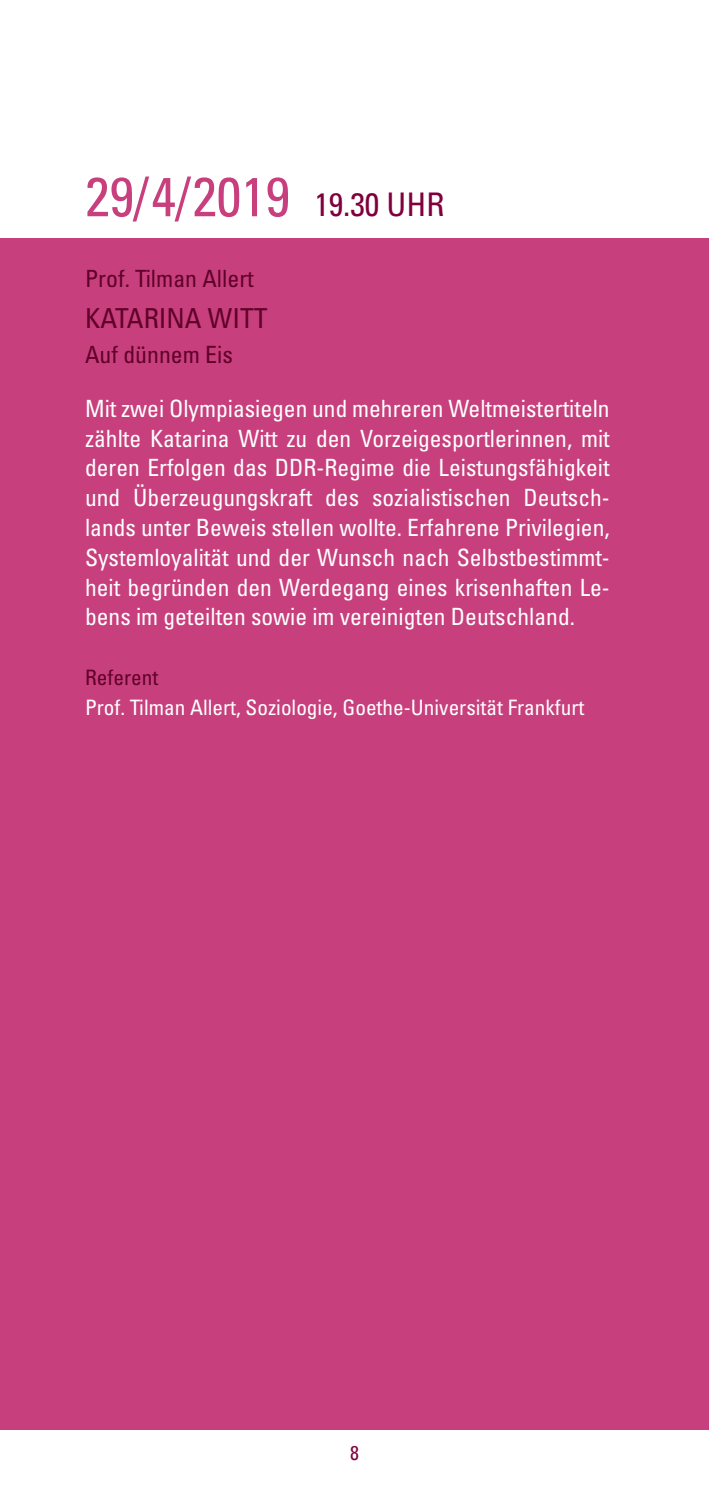
<style>
.page{position:relative;width:709px;height:1489px;background:#fff}
.page>*{position:absolute;margin:0;border:0;box-sizing:border-box;transform-origin:0 0}
.t1{font:condensed 55px "Univers";color:#c7407d}
.t2{font:condensed 27.5px "Univers";color:#600029}
.t3{font:condensed 23.75px/29.8px "Univers";color:#fff;text-align:justify}
.t4{font:condensed 23.75px "Univers";color:#600029}
.t5{font:condensed 21.25px "Univers";color:#fff}
.t6{font:condensed 21.25px "Univers";color:#600029}
.t7{font:condensed 20px "Univers";color:#7f003d}
.s1{font-size:32.5px;color:#7f003d}
</style>
<div class="page">
<div style="left:0;top:238px;width:709px;height:1191px;background:#c7407d"></div>
<h1 class="t1" style="left:85px;top:162px;width:357px">29/4/2019 <span class="s1">19.30 U HR</span></h1>
<p class="t4" style="left:85px;top:263px;width:170px">Prof. Tilman Allert</p>
<p class="t2" style="left:85px;top:300px;width:159px">KATARIN A WITT</p>
<p class="t4" style="left:85px;top:340px;width:149px">Auf dünnem Eis</p>
<p class="t3" style="left:85px;top:393px;width:526px">Mit zwei Olympiasiegen und mehreren Weltmeistertiteln zählte Katarina Witt zu den Vorzeigesportlerinnen, mit deren Erfolgen das DDR-Regime die Leistungsfähigkeit und Ü berzeugungskraft des sozialistischen Deutsch&shy;lands unter Beweis stellen wollte. Erfahrene Privilegien, Systemloyalität und der Wunsch nach Selbstbestimmt&shy;heit begründen den Werdegang eines krisenhaften Le&shy;bens im geteilten sowie im vereinigten Deutschland.</p>
<p class="t6" style="left:85px;top:664px;width:75px">Referent</p>
<p class="t5" style="left:85px;top:693px;width:501px">Prof. Tilman Allert, Soziologie, Goethe-Universität Frankfurt</p>
<p class="t7" style="left:350px;top:1439px;width:10px">8</p>
</div>
